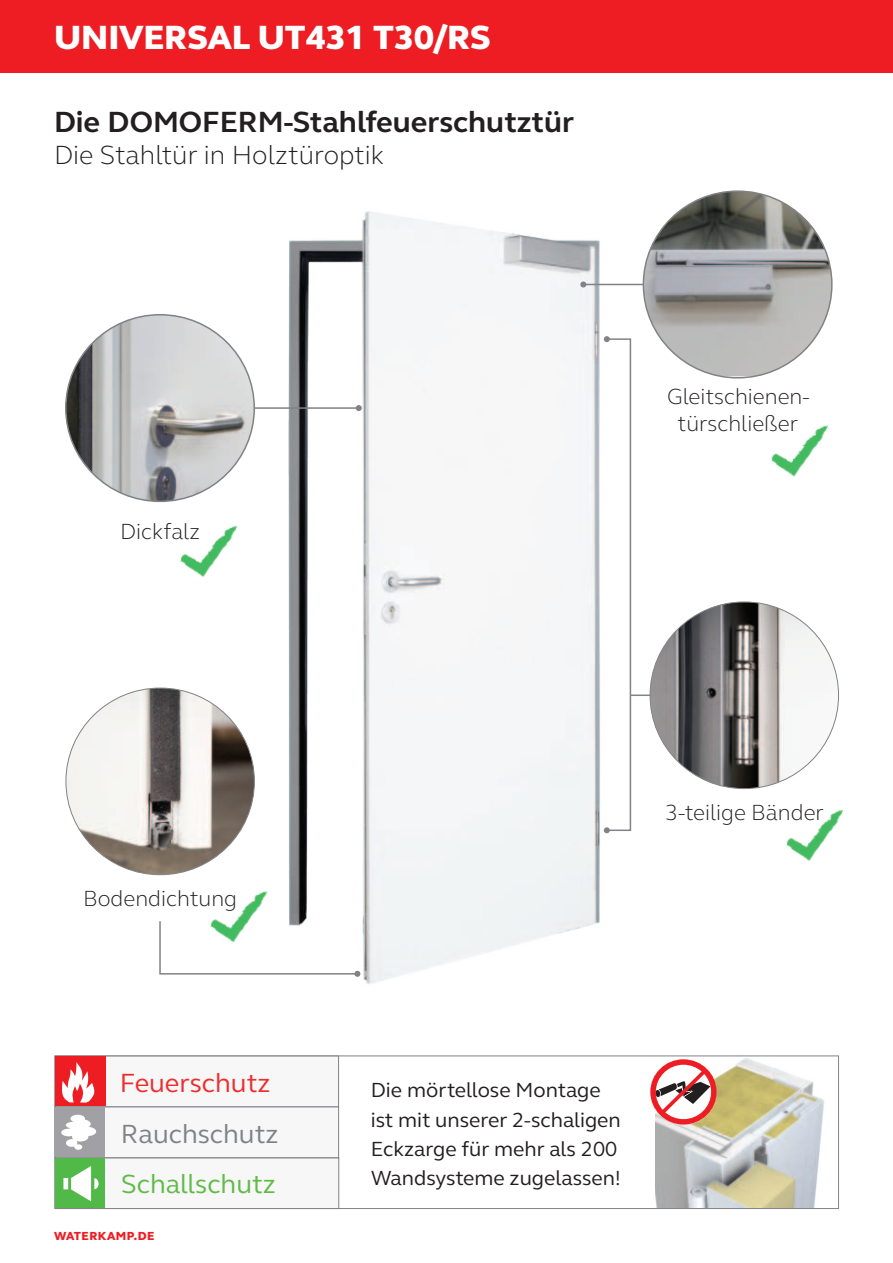
<style>
.page{position:relative;width:893px;height:1263px;background:#fff}
.page>*{position:absolute;margin:0;border:0;box-sizing:border-box;transform-origin:0 0}
.t1{font:800 34.5px "FS Elliot";color:#fff}
.t2{font:700 30px "FS Elliot";color:#231f20}
.t3{font:300 27px "FS Elliot";color:#231f20}
.t4{font:27px "FS Elliot";color:#60bb46}
.t5{font:27px "FS Elliot";color:#ee2d2d}
.t6{font:27px "FS Elliot";color:#808285}
.t7{font:300 22.5px/27px "FS Elliot";color:#231f20;text-align:center}
.t8{font:21px/29.2px "FS Elliot";color:#231f20}
.t9{font:800 12px "FS Elliot";letter-spacing:.04em;color:#ee1d23}
</style>
<div class="page">
<div style="left:0;top:0;width:893px;height:73px;background:#ee1d23"></div>
<img style="left:146px;top:211px;width:504px;height:773px">
<div style="left:55px;top:1056px;width:284px;height:51px;background:#f7f7f8;border:1px solid #808285"></div>
<div style="left:55px;top:1106px;width:284px;height:52px;background:#f7f7f8;border:1px solid #808285"></div>
<div style="left:55px;top:1157px;width:284px;height:52px;background:#f7f7f8;border:1px solid #808285"></div>
<div style="left:55px;top:1056px;width:50px;height:50px;background:#ee1d23"></div>
<svg style="left:62px;top:1062px;width:33px;height:41px"></svg>
<div style="left:56px;top:1158px;width:49px;height:50px;background:#51b948"></div>
<svg style="left:63px;top:1166px;width:36px;height:35px"></svg>
<div style="left:56px;top:1107px;width:49px;height:50px;background:#a1a1a5"></div>
<svg style="left:61px;top:1115px;width:35px;height:35px"></svg>
<hr style="left:222px;top:407px;width:137px;height:2px;background:#808285">
<svg style="left:356px;top:405px;width:6px;height:6px"></svg>
<img style="left:66px;top:688px;width:188px;height:187px">
<img style="left:66px;top:315px;width:188px;height:186px">
<img style="left:771px;top:425px;width:57px;height:52px">
<img style="left:786px;top:810px;width:58px;height:51px">
<img style="left:205px;top:883px;width:71px;height:37px">
<img style="left:175px;top:517px;width:71px;height:72px">
<img style="left:656px;top:1055px;width:179px;height:152px">
<svg style="left:650px;top:1059px;width:67px;height:65px"></svg>
<hr style="left:583px;top:284px;width:83px;height:1px;background:#808285">
<svg style="left:580px;top:281px;width:6px;height:6px"></svg>
<img style="left:643px;top:192px;width:188px;height:184px">
<svg style="left:159px;top:920px;width:201px;height:57px"></svg>
<div style="left:606px;top:338px;width:25px;height:493px;background:#fff;border:1px solid #808285"></div>
<svg style="left:604px;top:336px;width:6px;height:6px"></svg>
<svg style="left:604px;top:827px;width:6px;height:6px"></svg>
<hr style="left:631px;top:694px;width:25px;height:2px;background:#808285">
<img style="left:650px;top:602px;width:188px;height:187px">
<h1 class="t1" style="left:54px;top:19px;width:438px">UNIVERSAL UT431 T30/RS</h1>
<h2 class="t2" style="left:54px;top:111px;width:522px">Die DOMOFERM-Stahlfeuerschutztür</h2>
<p class="t3" style="left:54px;top:145px;width:332px">Die Stahltür in Holztüroptik</p>
<p class="t7" style="left:120px;top:520px;width:81px">Dickfalz</p>
<p class="t7" style="left:667px;top:385px;width:144px">Gleitschienen&shy;türschließer</p>
<p class="t7" style="left:83px;top:887px;width:155px">Bodendichtung</p>
<p class="t5" style="left:120px;top:1068px;width:152px">Feuerschutz</p>
<p class="t6" style="left:121px;top:1119px;width:159px">Rauchschutz</p>
<p class="t4" style="left:121px;top:1170px;width:156px">Schallschutz</p>
<p class="t9" style="left:54px;top:1229px;width:102px">WATERKAMP.DE</p>
<p class="t7" style="left:665px;top:800px;width:160px">3-teilige Bänder</p>
<p class="t8" style="left:371px;top:1076px;width:251px">Die mörtellose Montage ist mit unserer 2-schaligen<br>Eckzarge für mehr als 200<br>Wandsysteme zugelassen!</p>
</div>
